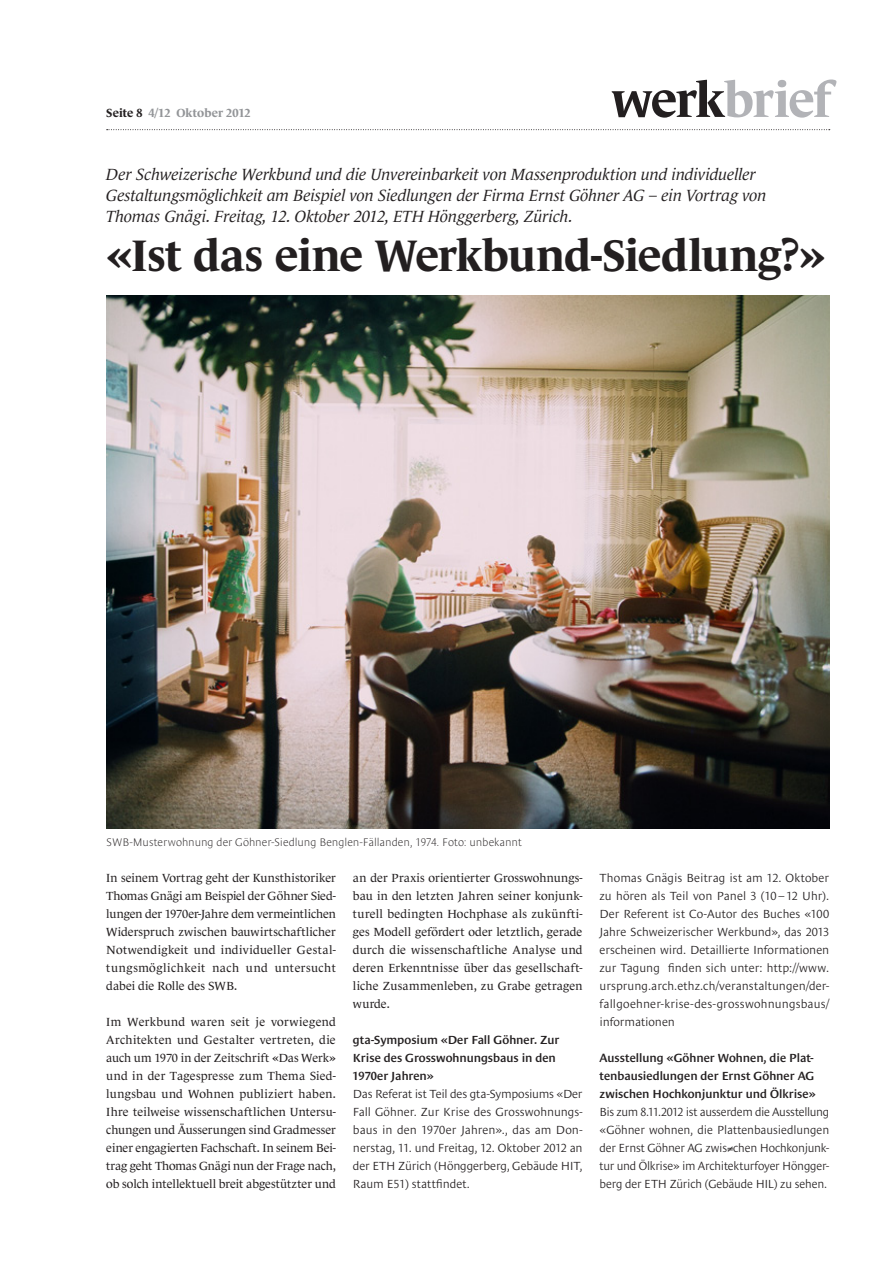
<style>
.page{position:relative;width:893px;height:1263px;background:#fff}
.page>*{position:absolute;margin:0;border:0;box-sizing:border-box;transform-origin:0 0}
.t1{font:700 45px "Le Monde Journal Std";letter-spacing:-.015em;color:#231f20}
.t2{font:italic 16.5px/21px "Le Monde Journal Std";letter-spacing:-.015em;color:#231f20}
.t3{font:12px/18px "Le Monde Journal Std";letter-spacing:.01em;color:#231f20;text-align:justify}
.t4{font:300 12px/18px "Le Monde Sans Std";letter-spacing:-.01em;color:#231f20;text-align:justify}
.t5{font:600 12px/18px "Le Monde Sans Std";letter-spacing:-.005em;color:#231f20}
.t6{font:700 12px "Le Monde Journal Std";letter-spacing:.005em;color:#939598}
.t7{font:200 11.25px "Le Monde Sans Std";letter-spacing:-.01em;color:#231f20}
.s1{color:#231f20}
</style>
<div class="page">
<svg style="left:107px;top:129px;width:723px;height:1px"></svg>
<svg style="left:612px;top:80px;width:224px;height:38px"></svg>
<img style="left:106px;top:296px;width:723px;height:532px">
<p class="t6" style="left:106px;top:106px;width:146px"><span class="s1">Seite 8</span> 4/12 Oktober 2012</p>
<p class="t2" style="left:106px;top:164px;width:662px">Der Schweizerische Werkbund und die Unvereinbarkeit von Massenproduktion und individueller<br>Gestaltungsmöglichkeit am Beispiel von Siedlungen der Firma Ernst Göhner AG – ein Vortrag von<br>Thomas Gnägi. Freitag, 12. Oktober 2012, ETH Hönggerberg, Zürich.</p>
<h1 class="t1" style="left:106px;top:230px;width:721px">«Ist das eine Werkbund-Siedlung?»</h1>
<p class="t7" style="left:106px;top:836px;width:417px">SWB-Musterwohnung der Göhner-Siedlung Benglen-Fällanden, 1974. Foto: unbekannt</p>
<p class="t3" style="left:106px;top:869px;width:231px">In seinem Vortrag geht der Kunsthistoriker Thomas Gnägi am Beispiel der Göhner Sied&shy;lungen der 1970er-Jahre dem vermeintlichen Widerspruch zwischen bauwirtschaftlicher Notwendigkeit und individueller Gestal&shy;tungsmöglichkeit nach und untersucht dabei die Rolle des SWB.</p>
<p class="t3" style="left:106px;top:1013px;width:231px">Im Werkbund waren seit je vorwiegend Architekten und Gestalter vertreten, die auch um 1970 in der Zeitschrift «Das Werk» und in der Tagespresse zum Thema Sied&shy;lungsbau und Wohnen publiziert haben.<br>Ihre teilweise wissenschaftlichen Untersu&shy;chungen und Äusserungen sind Gradmesser einer engagierten Fachschaft. In seinem Bei&shy;trag geht Thomas Gnägi nun der Frage nach, ob solch intellektuell breit abgestützter und</p>
<p class="t3" style="left:353px;top:869px;width:231px">an der Praxis orientierter Grosswohnungs&shy;bau in den letzten Jahren seiner konjunk&shy;turell bedingten Hochphase als zukünfti&shy;ges Modell gefördert oder letztlich, gerade durch die wissenschaftliche Analyse und deren Erkenntnisse über das gesellschaft&shy;liche Zusammenleben, zu Grabe getragen wurde.</p>
<p class="t5" style="left:353px;top:1031px;width:208px">gta-Symposium «Der Fall Göhner. Zur<br>Krise des Grosswohnungsbaus in den<br>1970er Jahren»</p>
<p class="t4" style="left:353px;top:1085px;width:231px">Das Referat ist Teil des gta-Symposiums «Der Fall Göhner. Zur Krise des Grosswohnungs&shy;baus in den 1970er Jahren»., das am Don&shy;nerstag, 11. und Freitag, 12. Oktober 2012 an der ETH Zürich (Hönggerberg, Gebäude HIT, Raum E51) stattfindet.</p>
<p class="t4" style="left:600px;top:869px;width:231px">Thomas Gnägis Beitrag ist am 12. Oktober zu hören als Teil von Panel 3 (10 – 12 Uhr).<br>Der Referent ist Co-Autor des Buches «100<br>Jahre Schweizerischer Werkbund», das 2013 erscheinen wird. Detaillierte Informationen zur Tagung finden sich unter: http://www. ursprung.arch.ethz.ch/veranstaltungen/der&shy;fallgoehner-krise-des-grosswohnungsbaus/ informationen</p>
<p class="t5" style="left:600px;top:1049px;width:218px">Ausstellung «Göhner Wohnen, die Plat&shy;tenbausiedlungen der Ernst Göhner AG zwischen Hochkonjunktur und Ölkrise»</p>
<p class="t4" style="left:600px;top:1103px;width:231px">Bis zum 8.11.2012 ist ausserdem die Ausstellung «Göhner wohnen, die Plattenbausiedlungen der Ernst Göhner AG zwis≠chen Hochkonjunk&shy;tur und Ölkrise» im Architekturfoyer Höngger&shy;berg der ETH Zürich (Gebäude HIL) zu sehen.</p>
</div>
